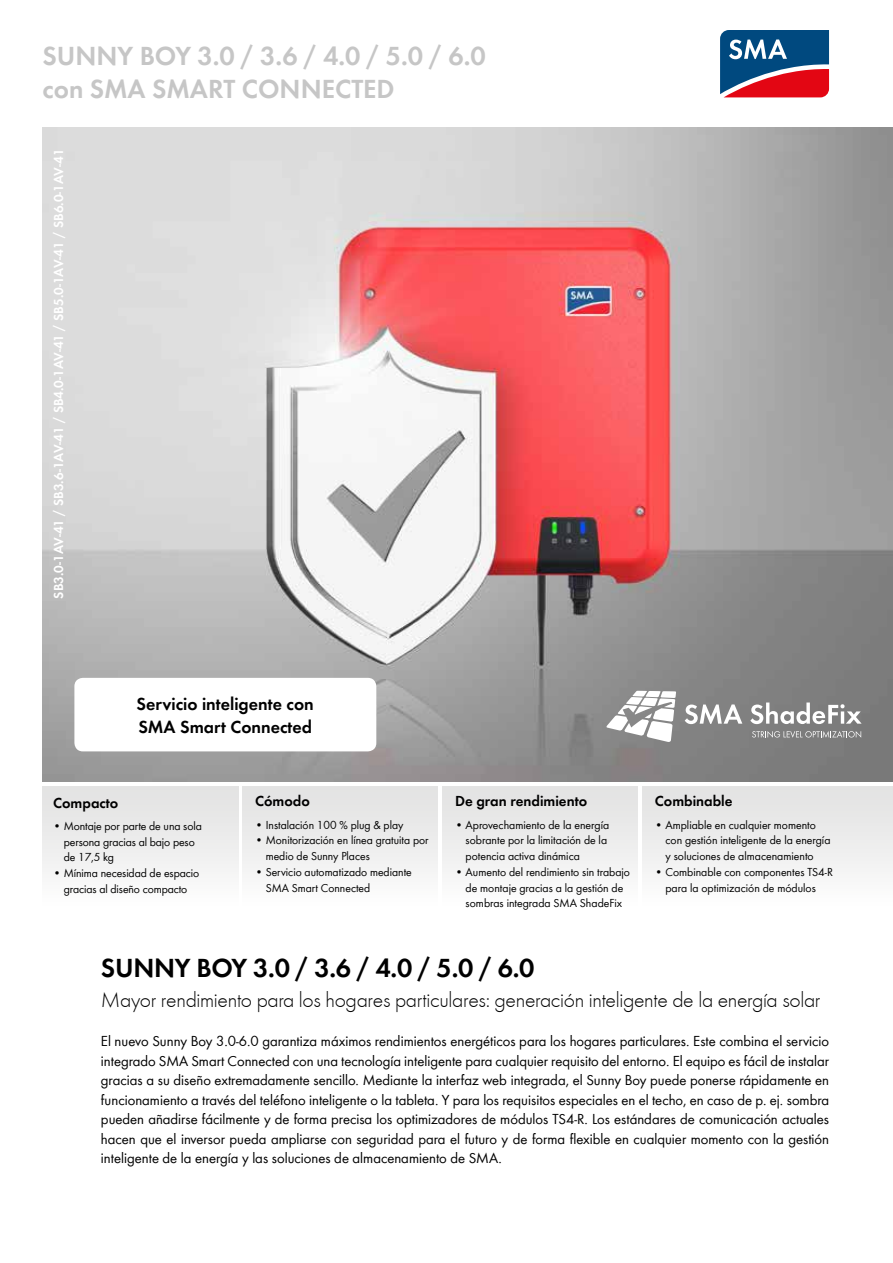
<style>
.page{position:relative;width:893px;height:1263px;background:#fff}
.page>*{position:absolute;margin:0;border:0;box-sizing:border-box;transform-origin:0 0}
.t1{font:600 27px/33px "SMA Futura Global";color:#c6c6c6}
.t2{font:600 27px "SMA Futura Global";letter-spacing:-.01em;color:#000}
.t3{font:300 21.75px "SMA Futura Global";letter-spacing:-.015em;color:#000}
.t4{font:600 18px/22.5px "SMA Futura Global";color:#000}
.t5{font:15px/19.5px "SMA Futura Global";color:#000;text-align:justify}
.t6{font:600 15px "SMA Futura Global";color:#000}
.t7{font:600 13.5px "SMA Futura Global";color:#fff}
.t8{font:12px/15.8px "SMA Futura Global";color:#000}
</style>
<div class="page">
<img style="left:43px;top:128px;width:850px;height:654px">
<svg style="left:720px;top:30px;width:110px;height:68px;background:#655376"></svg>
<div style="left:43px;top:787px;width:195px;height:119px;background:linear-gradient(to bottom,#e1e1e1,#fdfdfd)"></div>
<div style="left:242px;top:787px;width:196px;height:119px;background:linear-gradient(to bottom,#e1e1e1,#fdfdfd)"></div>
<div style="left:442px;top:787px;width:196px;height:119px;background:linear-gradient(to bottom,#e1e1e1,#fdfdfd)"></div>
<div style="left:642px;top:787px;width:251px;height:119px;background:linear-gradient(to bottom,#e1e1e1,#fdfdfd)"></div>
<div style="left:74px;top:678px;width:302px;height:73px;background:#fff;border-radius:9px"></div>
<svg style="left:606px;top:691px;width:70px;height:51px"></svg>
<svg style="left:752px;top:731px;width:109px;height:7px"></svg>
<svg style="left:750px;top:702px;width:112px;height:22px"></svg>
<svg style="left:685px;top:704px;width:57px;height:20px"></svg>
<h1 class="t1" style="left:43px;top:39px;width:445px">SUNNY BOY 3.0 / 3.6 / 4.0 / 5.0 / 6.0 con SMA SMART CONNECTED</h1>
<p class="t7" style="left:51px;top:599px;width:451px;rotate:-90deg">SB3.0-1AV-41 / SB3.6-1AV-41 / SB4.0-1AV-41 / SB5.0-1AV-41 / SB6.0-1AV-41</p>
<p class="t4" style="left:137px;top:693px;width:179px">Servicio inteligente con<br>SMA Smart Connected</p>
<p class="t6" style="left:53px;top:794px;width:67px">Compacto</p>
<p class="t8" style="left:64px;top:818px;width:140px;text-indent:-11px">• Montaje por parte de una sola persona gracias al bajo peso de 17,5 kg</p>
<p class="t8" style="left:53px;top:865px;width:148px;text-align:center">• Mínima necesidad de espacio gracias al diseño compacto</p>
<p class="t6" style="left:255px;top:792px;width:56px">Cómodo</p>
<p class="t8" style="left:255px;top:816px;width:150px">• Instalación 100 % plug &amp; play</p>
<p class="t8" style="left:266px;top:832px;width:164px;text-indent:-11px">• Monitorización en línea gratuita por medio de Sunny Places</p>
<p class="t8" style="left:266px;top:864px;width:148px;text-indent:-11px">• Servicio automatizado mediante<br>SMA Smart Connected</p>
<p class="t6" style="left:455px;top:792px;width:134px">De gran rendimiento</p>
<p class="t8" style="left:466px;top:816px;width:145px;text-indent:-11px">• Aprovechamiento de la energía sobrante por la limitación de la potencia activa dinámica</p>
<p class="t8" style="left:455px;top:864px;width:176px;text-align:center">• Aumento del rendimiento sin trabajo de montaje gracias a la gestión de sombras integrada SMA ShadeFix</p>
<p class="t6" style="left:655px;top:792px;width:79px">Combinable</p>
<p class="t8" style="left:665px;top:816px;width:166px;text-indent:-11px">• Ampliable en cualquier momento con gestión inteligente de la energía y soluciones de almacenamiento</p>
<p class="t8" style="left:655px;top:864px;width:180px;text-align:center">• Combinable con componentes TS4-R para la optimización de módulos</p>
<h1 class="t2" style="left:101px;top:952px;width:435px">SUNNY BOY 3.0 / 3.6 / 4.0 / 5.0 / 6.0</h1>
<h2 class="t3" style="left:101px;top:987px;width:721px">Mayor rendimiento para los hogares particulares: generación inteligente de la energía solar</h2>
<p class="t5" style="left:101px;top:1031px;width:730px">El nuevo Sunny Boy 3.0-6.0 garantiza máximos rendimientos energéticos para los hogares particulares. Este combina el servicio integrado SMA Smart Connected con una tecnología inteligente para cualquier requisito del entorno. El equipo es fácil de instalar gracias a su diseño extremadamente sencillo. Mediante la interfaz web integrada, el Sunny Boy puede ponerse rápidamente en funcionamiento a través del teléfono inteligente o la tableta. Y para los requisitos especiales en el techo, en caso de p. ej. sombra pueden añadirse fácilmente y de forma precisa los optimizadores de módulos TS4-R. Los estándares de comunicación actuales hacen que el inversor pueda ampliarse con seguridad para el futuro y de forma flexible en cualquier momento con la gestión inteligente de la energía y las soluciones de almacenamiento de SMA.</p>
</div>
